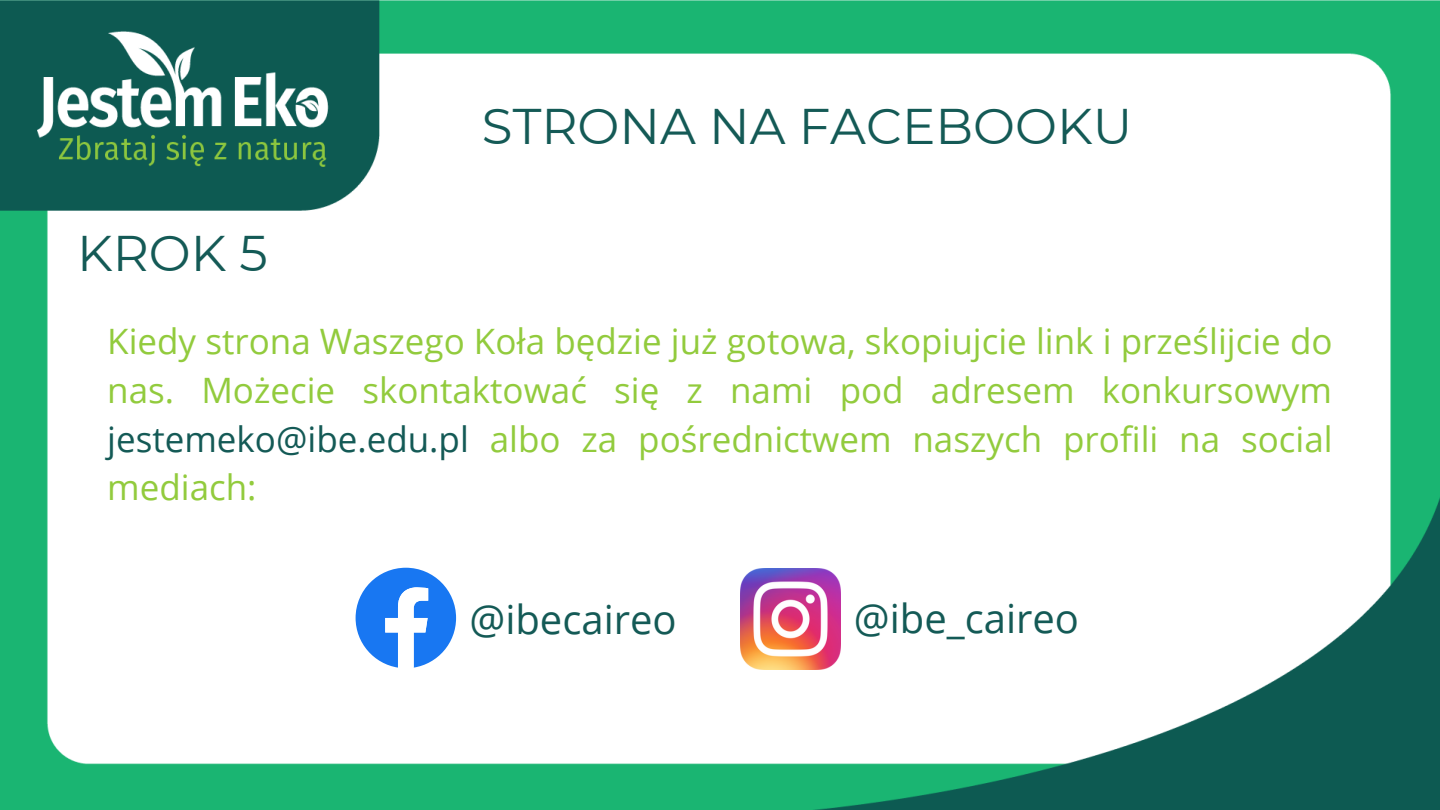
<style>
.page{position:relative;width:1440px;height:810px;background:#fff}
.page>*{position:absolute;margin:0;border:0;box-sizing:border-box;transform-origin:0 0}
.t1{font:50px "Montserrat";color:#145a56}
.t2{font:40px "Open Sans";color:#145a56}
.t3{font:35px/48.8px "Open Sans";color:#92cb3d;text-align:justify}
.s1{color:#145a56}
</style>
<div class="page">
<img style="left:0;top:0;width:1440px;height:810px">
<svg style="left:356px;top:568px;width:100px;height:100px"></svg>
<img style="left:740px;top:569px;width:101px;height:100px">
<p class="t1" style="left:77px;top:222px;width:192px">KROK 5</p>
<p class="t1" style="left:482px;top:95px;width:652px">STRONA NA FACEBOOKU</p>
<p class="t3" style="left:107px;top:316px;width:1227px">Kiedy strona Waszego Koła będzie już gotowa, skopiujcie link i prześlijcie do nas. Możecie skontaktować się z nami pod adresem konkursowym <span class="s1">jestemeko@ibe.edu.pl</span> albo za pośrednictwem naszych profili na social mediach:</p>
<p class="t2" style="left:469px;top:592px;width:209px">@ibecaireo</p>
<p class="t2" style="left:854px;top:590px;width:227px">@ibe_caireo</p>
</div>
